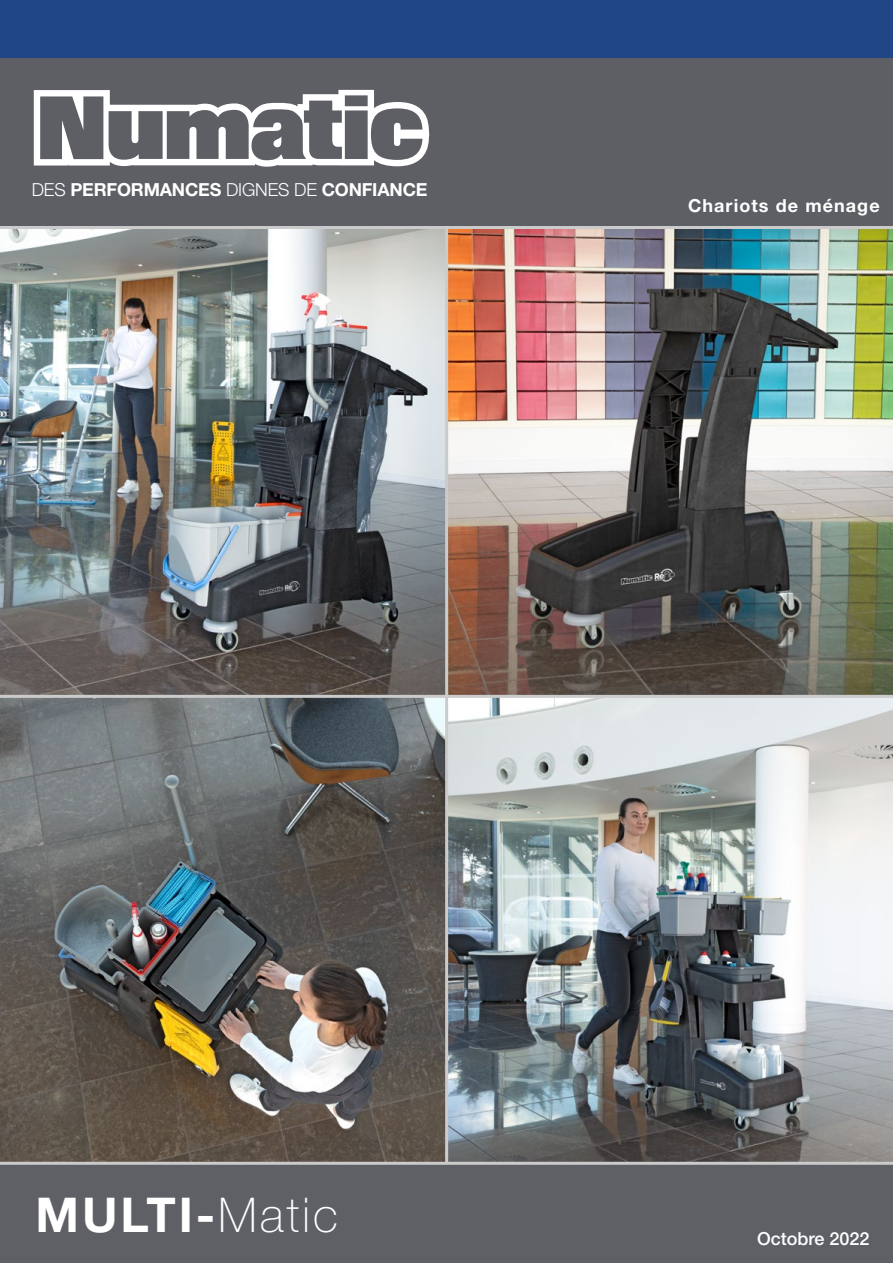
<style>
.page{position:relative;width:893px;height:1263px;background:#fff}
.page>*{position:absolute;margin:0;border:0;box-sizing:border-box;transform-origin:0 0}
.t1{font:700 48px "Helvetica Neue LT Pro";letter-spacing:.06em;color:#fff}
.t2{font:700 18px "Helvetica Neue LT Pro";letter-spacing:-.01em;color:#fff}
.t3{font:700 18px "Helvetica Neue LT Pro";letter-spacing:.06em;color:#fff}
.t4{font:500 18px "Helvetica Neue LT Pro";color:#fff}
.s1{font-weight:300}
.s2{font-weight:100}
</style>
<div class="page">
<div style="left:0;top:1163px;width:893px;height:100px;background:#5e6066"></div>
<div style="left:0;top:56px;width:893px;height:171px;background:#5d5f65"></div>
<svg style="left:34px;top:90px;width:395px;height:77px"></svg>
<hr style="left:0;top:226px;width:893px;height:3px;background:#cbcbcb">
<img style="left:0;top:229px;width:893px;height:466px">
<img style="left:448px;top:698px;width:445px;height:464px">
<img style="left:0;top:698px;width:445px;height:464px">
<hr style="left:445px;top:227px;width:3px;height:937px;background:#cbcbcb">
<hr style="left:0;top:695px;width:893px;height:3px;background:#cbcbcb">
<div style="left:0;top:0;width:893px;height:57px;background:#214687"></div>
<hr style="left:0;top:1162px;width:893px;height:3px;background:#cbcbcb">
<p class="t2" style="left:32px;top:178px;width:397px"><span class="s1">DES</span> PERFORMANCES <span class="s1">DIGNES DE</span> CONFIANCE</p>
<p class="t3" style="left:688px;top:194px;width:193px">Chariots de ménage</p>
<h1 class="t1" style="left:36px;top:1185px;width:304px">MULTI-<span class="s2">Matic</span></h1>
<p class="t4" style="left:757px;top:1228px;width:114px">Octobre 2022</p>
</div>
